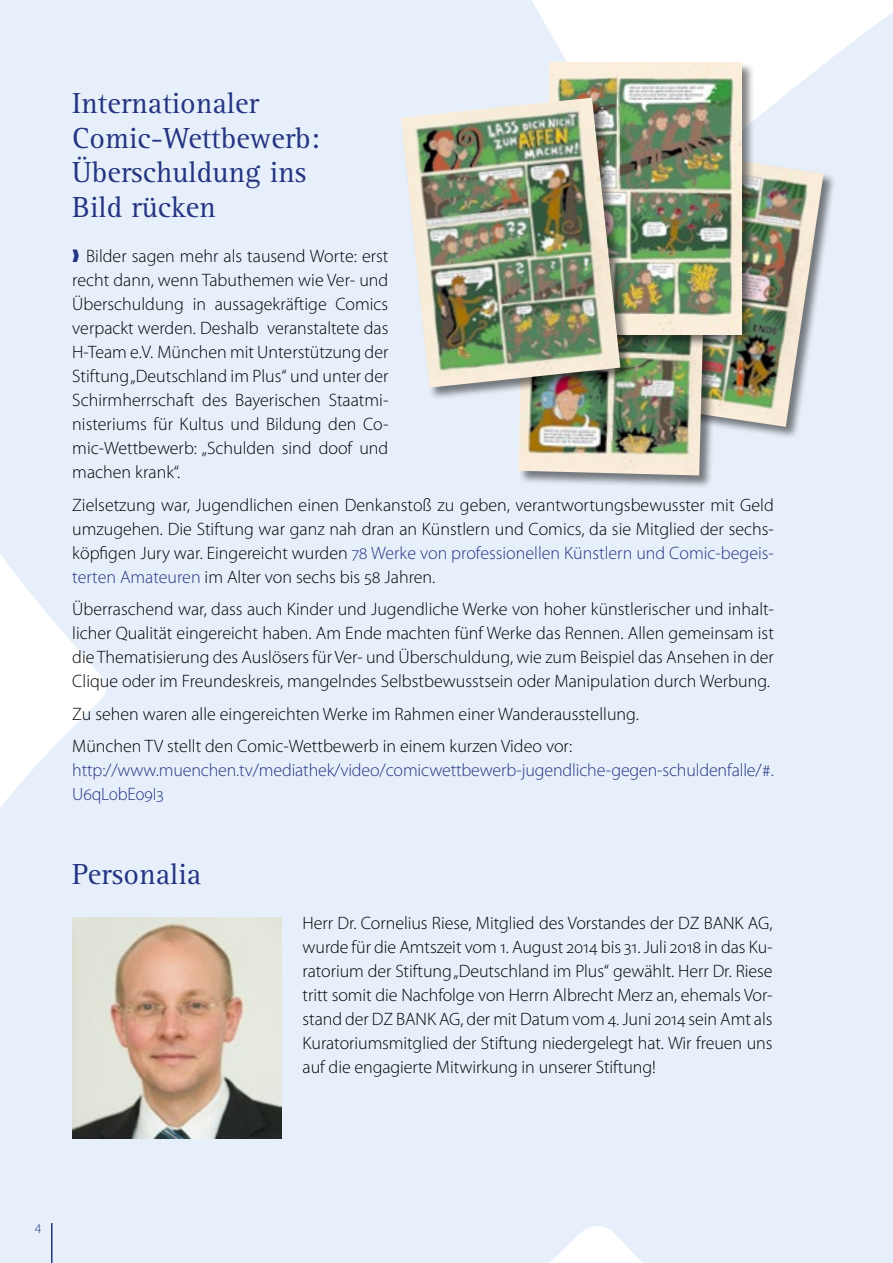
<style>
.page{position:relative;width:893px;height:1263px;background:#e7f0fa}
.page>*{position:absolute;margin:0;border:0;box-sizing:border-box;transform-origin:0 0}
.t1{font:30px/34.5px "Rotis Serif";color:#253483}
.t2{font:300 18px/24px "Myriad Pro";color:#000;text-align:justify}
.t3{font:300 18px/24px "Myriad Pro";letter-spacing:-.01em;color:#253483}
.t4{font:300 13.5px "Myriad Pro";color:#253483}
.s1{color:#253483}
</style>
<div class="page">
<hr style="left:51px;top:1223px;width:2px;height:40px;background:#253483">
<img style="left:73px;top:918px;width:208px;height:221px">
<div style="left:606px;top:147px;width:230px;height:292px;background:#000;opacity:.5"></div>
<img style="left:719px;top:147px;width:105px;height:280px">
<div style="left:518px;top:215px;width:201px;height:274px;background:#000;opacity:.5"></div>
<img style="left:518px;top:348px;width:188px;height:127px">
<div style="left:549px;top:63px;width:206px;height:285px;background:#000;opacity:.5"></div>
<img style="left:549px;top:63px;width:192px;height:271px">
<div style="left:401px;top:97px;width:232px;height:303px;background:#000;opacity:.5"></div>
<img style="left:401px;top:98px;width:219px;height:290px">
<h1 class="t1" style="left:72px;top:87px;width:249px">Internationaler<br>Comic-Wettbewerb:<br>Überschuldung ins<br>Bild rücken</h1>
<p class="t2" style="left:72px;top:244px;width:318px"><span class="s1">→</span> Bilder sagen mehr als tausend Worte: erst recht dann, wenn Tabuthemen wie Ver- und Überschuldung in aussagekräftige Comics verpackt werden. Deshalb veranstaltete das H-Team e.V. München mit Unterstützung der Stiftung „Deutschland im Plus“ und unter der Schirmherrschaft des Bayerischen Staatmi&shy;nisteriums für Kultus und Bildung den Co&shy;mic-Wettbewerb: „Schulden sind doof und machen krank“.</p>
<p class="t2" style="left:72px;top:493px;width:703px">Zielsetzung war, Jugendlichen einen Denkanstoß zu geben, verantwortungsbewusster mit Geld umzugehen. Die Stiftung war ganz nah dran an Künstlern und Comics, da sie Mitglied der sechs&shy;köpfigen Jury war. Eingereicht wurden <span class="s1">78 Werke von professionellen Künstlern und Comic-begeis&shy;terten Amateuren</span> im Alter von sechs bis 58 Jahren.</p>
<p class="t2" style="left:72px;top:597px;width:703px">Überraschend war, dass auch Kinder und Jugendliche Werke von hoher künstlerischer und inhalt&shy;licher Qualität eingereicht haben. Am Ende machten fünf Werke das Rennen. Allen gemeinsam ist die Thematisierung des Auslösers für Ver- und Überschuldung, wie zum Beispiel das Ansehen in der Clique oder im Freundeskreis, mangelndes Selbstbewusstsein oder Manipulation durch Werbung.</p>
<p class="t2" style="left:72px;top:697px;width:568px;line-height:32.5px">Zu sehen waren alle eingereichten Werke im Rahmen einer Wanderausstellung.<br>München TV stellt den Comic-Wettbewerb in einem kurzen Video vor:</p>
<p class="t3" style="left:72px;top:758px;width:703px">http://www.muenchen.tv/mediathek/video/comicwettbewerb-jugendliche-gegen-schuldenfalle/#.<br>U6qL0bE09I3</p>
<h1 class="t1" style="left:72px;top:857px;width:130px">Personalia</h1>
<p class="t2" style="left:303px;top:911px;width:471px">Herr Dr. Cornelius Riese, Mitglied des Vorstandes der DZ BANK AG, wurde für die Amtszeit vom 1. August 2014 bis 31. Juli 2018 in das Ku&shy;ratorium der Stiftung „Deutschland im Plus“ gewählt. Herr Dr. Riese tritt somit die Nachfolge von Herrn Albrecht Merz an, ehemals Vor&shy;stand der DZ BANK AG, der mit Datum vom 4. Juni 2014 sein Amt als Kuratoriumsmitglied der Stiftung niedergelegt hat. Wir freuen uns auf die engagierte Mitwirkung in unserer Stiftung!</p>
<p class="t4" style="left:35px;top:1220px;width:8px">4</p>
</div>
